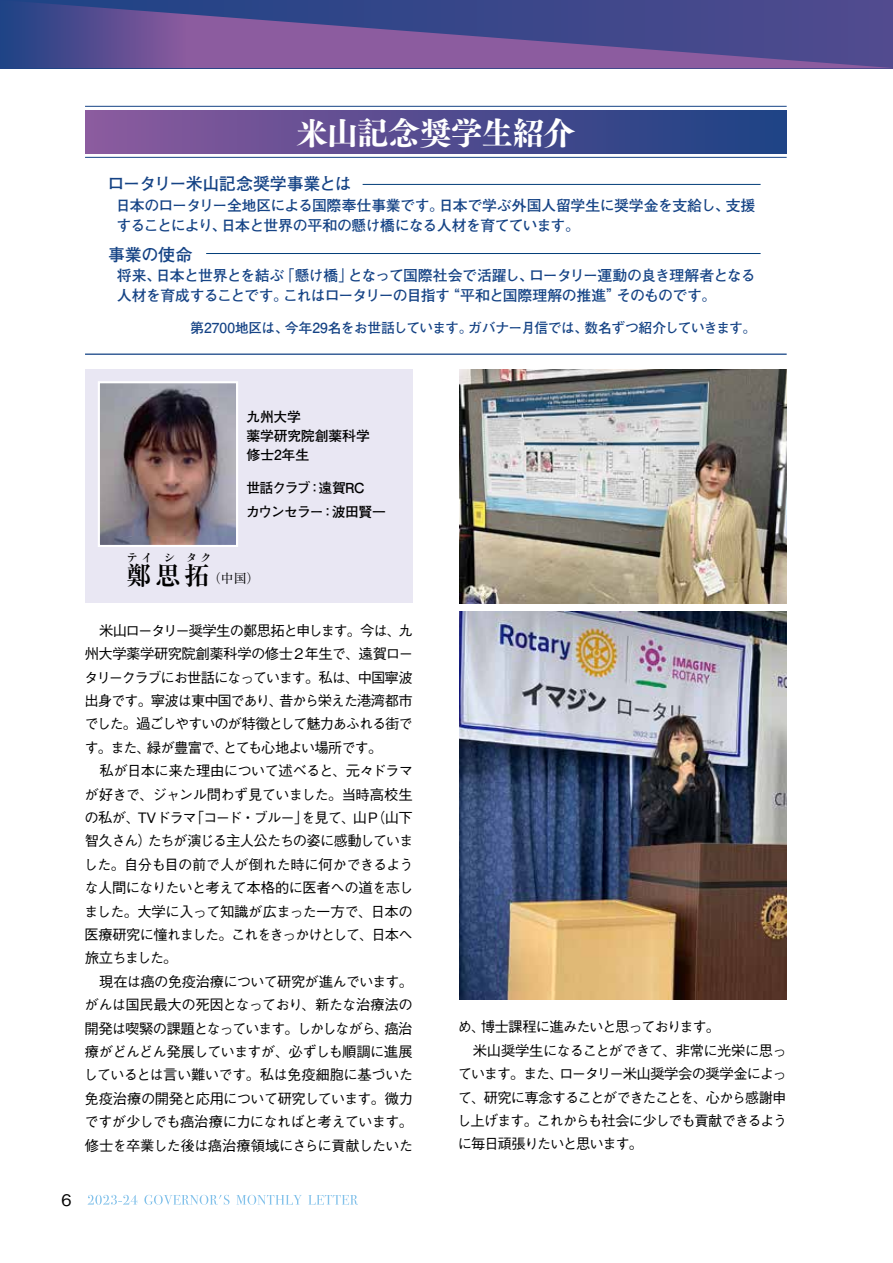
<style>
.page{position:relative;width:893px;height:1263px;background:#fff}
.page>*{position:absolute;margin:0;border:0;box-sizing:border-box;transform-origin:0 0}
.t1{font:31.95px "Tsuku BMD Min Std E";letter-spacing:-.03em;color:#fff}
.t2{font:700 25.5px "Ryumin Pro";color:#000}
.t3{font:700 16.95px "Futo Go B101 Pro";letter-spacing:-.025em;color:#154385}
.t4{font:500 15.9px "Gothic BBB Pro";color:#000}
.t5{font:700 14.85px/20.2px "Futo Go B101 Pro";letter-spacing:-.04em;color:#154385}
.t6{font:500 14.4px/23.4px "Gothic BBB Pro";letter-spacing:-.06em;color:#000}
.t7{font:700 13.8px "Futo Go B101 Pro";letter-spacing:-.03em;color:#154385}
.t8{font:700 13.8px/23.9px "Futo Go B101 Pro";letter-spacing:-.06em;color:#000}
.t9{font:700 13.8px/19.2px "Futo Go B101 Pro";letter-spacing:-.025em;color:#000}
.t10{font:12.75px "Ryumin Pro";color:#000}
.t11{font:11.7px "Ryumin Std Bold KO";color:#000}
</style>
<div class="page">
<svg style="left:0;top:0;width:893px;height:68px;background:#5a4e92"></svg>
<svg style="left:88px;top:1195px;width:270px;height:10px"></svg>
<hr style="left:85px;top:157px;width:702px;height:1px;background:#154385">
<hr style="left:85px;top:106px;width:702px;height:1px;background:#154385">
<div style="left:85px;top:111px;width:702px;height:42px;background:linear-gradient(to right,#8c599d,#1c4183)"></div>
<div style="left:85px;top:369px;width:328px;height:234px;background:#e9e7f3"></div>
<img style="left:101px;top:384px;width:134px;height:160px">
<div style="left:98px;top:381px;width:140px;height:166px;border:2px solid #fff"></div>
<img style="left:459px;top:369px;width:328px;height:234px">
<img style="left:459px;top:612px;width:328px;height:388px">
<hr style="left:85px;top:354px;width:702px;height:1px;background:#154385">
<hr style="left:363px;top:184px;width:398px;height:1px;background:#023c78">
<hr style="left:206px;top:253px;width:555px;height:1px;background:#023c78">
<h1 class="t1" style="left:296px;top:104px;width:281px">米山記念奨学生紹介</h1>
<p class="t3" style="left:108px;top:170px;width:246px">ロータリー米山記念奨学事業とは</p>
<p class="t5" style="left:116px;top:193px;width:641px">日本のロータリー全地区による国際奉仕事業です。日本で学ぶ外国人留学生に奨学金を支給し、支援することにより、日本と世界の平和の懸け橋になる人材を育てています。</p>
<p class="t3" style="left:108px;top:241px;width:86px">事業の使命</p>
<p class="t5" style="left:117px;top:263px;width:640px">将来、日本と世界とを結ぶ「懸け橋」となって国際社会で活躍し、ロータリー運動の良き理解者となる人材を育成することです。これはロータリーの目指す“平和と国際理解の推進”そのものです。</p>
<p class="t7" style="left:190px;top:317px;width:568px">第2700地区は、今年29名をお世話しています。ガバナー月信では、数名ずつ紹介していきます。</p>
<p class="t9" style="left:246px;top:405px;width:125px">九州大学<br>薬学研究院創薬科学修士2年生</p>
<p class="t8" style="left:246px;top:474px;width:141px">世話クラブ：遠賀RC<br>カウンセラー：波田賢一</p>
<p class="t11" style="left:126px;top:549px;width:28px">テイ</p>
<p class="t11" style="left:164px;top:549px;width:13px">シ</p>
<p class="t11" style="left:186px;top:549px;width:28px">タク</p>
<h2 class="t2" style="left:126px;top:556px;width:85px">鄭思拓</h2>
<p class="t10" style="left:208px;top:568px;width:53px">（中国）</p>
<p class="t6" style="left:84px;top:617px;width:332px">　米山ロータリー奨学生の鄭思拓と申します。今は、九州大学薬学研究院創薬科学の修士２年生で、遠賀ロータリークラブにお世話になっています。私は、中国寧波出身です。寧波は東中国であり、昔から栄えた港湾都市でした。過ごしやすいのが特徴として魅力あふれる街です。また、緑が豊富で、とても心地よい場所です。<br>　私が日本に来た理由について述べると、元々ドラマが好きで、ジャンル問わず見ていました。当時高校生の私が、TVドラマ「コード・ブルー」を見て、山P（山下智久さん）たちが演じる主人公たちの姿に感動していました。自分も目の前で人が倒れた時に何かできるような人間になりたいと考えて本格的に医者への道を志しました。大学に入って知識が広まった一方で、日本の医療研究に憧れました。これをきっかけとして、日本へ旅立ちました。<br>　現在は癌の免疫治療について研究が進んでいます。がんは国民最大の死因となっており、新たな治療法の開発は喫緊の課題となっています。しかしながら、癌治療がどんどん発展していますが、必ずしも順調に進展しているとは言い難いです。私は免疫細胞に基づいた免疫治療の開発と応用について研究しています。微力ですが少しでも癌治療に力になればと考えています。修士を卒業した後は癌治療領域にさらに貢献したいた</p>
<p class="t4" style="left:62px;top:1187px;width:12px">6</p>
<p class="t6" style="left:457px;top:1013px;width:332px">め、博士課程に進みたいと思っております。<br>　米山奨学生になることができて、非常に光栄に思っています。また、ロータリー米山奨学会の奨学金によって、研究に専念することができたことを、心から感謝申し上げます。これからも社会に少しでも貢献できるように毎日頑張りたいと思います。</p>
</div>
